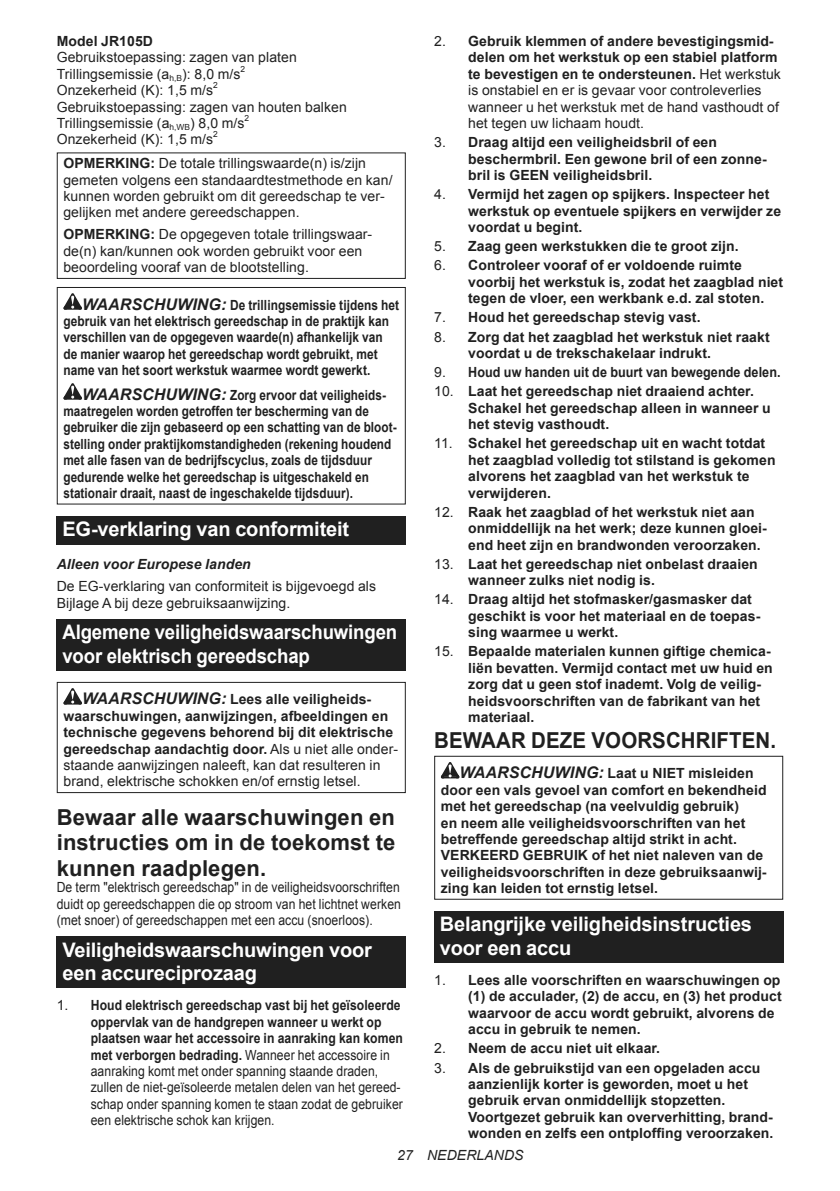
<style>
.page{position:relative;width:840px;height:1191px;background:#fff}
.page>*{position:absolute;margin:0;border:0;box-sizing:border-box;transform-origin:0 0}
.t1{font:700 22px/25.8px "Arial";letter-spacing:.005em;color:#202020;text-align:justify}
.t2{font:700 22px "Arial";letter-spacing:.005em;color:#202020;scale:.93 1}
.t3{font:700 20px/23.4px "Arial";letter-spacing:-.01em;color:#fff}
.t4{font:700 20px/23.4px "Arial";letter-spacing:-.01em;color:#fff;scale:.93 1}
.t5{font:700 14px/16.4px "Arial";letter-spacing:.005em;color:#202020}
.t6{font:14px/16.4px "Arial";letter-spacing:.005em;color:#202020}
.t7{font:700 14px/16.4px "Arial";letter-spacing:.005em;color:#202020;scale:.84 1}
.t8{font:700 14px/16.4px "Arial";letter-spacing:.005em;color:#202020;scale:.85 1}
.t9{font:14px/16.4px "Arial";letter-spacing:.005em;color:#202020;text-align:justify;scale:.87 1}
.t10{font:700 14px "Arial";letter-spacing:.005em;color:#202020;scale:.9 1}
.t11{font:italic 700 14px "Arial";letter-spacing:.005em;color:#202020}
.t12{font:italic 14px "Arial";letter-spacing:.005em;color:#202020}
.t13{font:8.4px "Arial";color:#202020}
.s1{font-weight:700}
.s2{font-style:italic;font-size:16px}
.s3{font-weight:400}
</style>
<div class="page">
<div style="left:57px;top:152px;width:348px;height:127px;border:1px solid #202020"></div>
<svg style="left:63px;top:293px;width:19px;height:16px"></svg>
<svg style="left:63px;top:383px;width:19px;height:16px"></svg>
<div style="left:57px;top:287px;width:348px;height:217px;border:1px solid #202020"></div>
<div style="left:57px;top:516px;width:348px;height:28px;background:#202020"></div>
<div style="left:57px;top:619px;width:348px;height:52px;background:#202020"></div>
<svg style="left:63px;top:688px;width:19px;height:16px"></svg>
<div style="left:57px;top:682px;width:348px;height:111px;border:1px solid #202020"></div>
<div style="left:57px;top:936px;width:348px;height:52px;background:#202020"></div>
<svg style="left:440px;top:762px;width:19px;height:16px"></svg>
<div style="left:434px;top:755px;width:348px;height:144px;border:1px solid #202020"></div>
<div style="left:434px;top:911px;width:348px;height:52px;background:#202020"></div>
<p class="t5" style="left:57px;top:34px;width:98px">Model JR105D</p>
<p class="t6" style="left:57px;top:50px;width:241px">Gebruikstoepassing: zagen van platen<br>Trillingsemissie (a<sub>h,B</sub>): 8,0 m/s</p>
<p class="t13" style="left:240px;top:66px;width:6px">2</p>
<p class="t6" style="left:57px;top:83px;width:158px">Onzekerheid (K): 1,5 m/s</p>
<p class="t13" style="left:213px;top:82px;width:6px">2</p>
<p class="t6" style="left:57px;top:100px;width:291px">Gebruikstoepassing: zagen van houten balken<br>Trillingsemissie (a<sub>h,WB</sub>) 8,0 m/s</p>
<p class="t13" style="left:244px;top:115px;width:6px">2</p>
<p class="t6" style="left:57px;top:132px;width:158px">Onzekerheid (K): 1,5 m/s</p>
<p class="t13" style="left:213px;top:131px;width:6px">2</p>
<p class="t6" style="left:63px;top:155px;width:330px"><span class="s1">OPMERKING:</span> De totale trillingswaarde(n) is/zijn gemeten volgens een standaardtestmethode en kan/ kunnen worden gebruikt om dit gereedschap te ver&shy;gelijken met andere gereedschappen.</p>
<p class="t6" style="left:63px;top:227px;width:310px"><span class="s1">OPMERKING:</span> De opgegeven totale trillingswaar&shy;de(n) kan/kunnen ook worden gebruikt voor een beoordeling vooraf van de blootstelling.</p>
<p class="t8" style="left:63px;top:297px;width:396px;text-indent:19px"><span class="s2">WAARSCHUWING:</span> De trillingsemissie tijdens het gebruik van het elektrisch gereedschap in de praktijk kan verschillen van de opgegeven waarde(n) afhankelijk van de manier waarop het gereedschap wordt gebruikt, met name van het soort werkstuk waarmee wordt gewerkt.</p>
<p class="t7" style="left:63px;top:387px;width:398px;text-indent:19px"><span class="s2">WAARSCHUWING:</span> Zorg ervoor dat veiligheids&shy;maatregelen worden getroffen ter bescherming van de gebruiker die zijn gebaseerd op een schatting van de bloot&shy;stelling onder praktijkomstandigheden (rekening houdend met alle fasen van de bedrijfscyclus, zoals de tijdsduur gedurende welke het gereedschap is uitgeschakeld en stationair draait, naast de ingeschakelde tijdsduur).</p>
<h2 class="t3" style="left:62px;top:519px;width:288px">EG-verklaring van conformiteit</h2>
<p class="t11" style="left:57px;top:559px;width:195px">Alleen voor Europese landen</p>
<p class="t6" style="left:57px;top:578px;width:321px">De EG-verklaring van conformiteit is bijgevoegd als<br>Bijlage A bij deze gebruiksaanwijzing.</p>
<h2 class="t4" style="left:62px;top:622px;width:361px">Algemene veiligheidswaarschuwingen voor elektrisch gereedschap</h2>
<p class="t5" style="left:63px;top:692px;width:336px;text-indent:19px"><span class="s2">WAARSCHUWING:</span> Lees alle veiligheids&shy;waarschuwingen, aanwijzingen, afbeeldingen en technische gegevens behorend bij dit elektrische gereedschap aandachtig door. <span class="s3">Als u niet alle onder&shy;staande aanwijzingen naleeft, kan dat resulteren in brand, elektrische schokken en/of ernstig letsel.</span></p>
<h1 class="t1" style="left:57px;top:805px;width:340px">Bewaar alle waarschuwingen en instructies om in de toekomst te kunnen raadplegen.</h1>
<p class="t9" style="left:57px;top:880px;width:397px">De term "elektrisch gereedschap" in de veiligheidsvoorschriften duidt op gereedschappen die op stroom van het lichtnet werken (met snoer) of gereedschappen met een accu (snoerloos).</p>
<h2 class="t3" style="left:62px;top:939px;width:311px">Veiligheidswaarschuwingen voor een accureciprozaag</h2>
<p class="t6" style="left:91px;top:998px;width:313px;text-indent:-34px">1. <span class="s1">Houd elektrisch gereedschap vast bij het geïsoleerde oppervlak van de handgrepen wanneer u werkt op plaatsen waar het accessoire in aanraking kan komen met verborgen bedrading.</span> Wanneer het accessoire in aanraking komt met onder spanning staande draden, zullen de niet-geïsoleerde metalen delen van het gereed&shy;schap onder spanning komen te staan zodat de gebruiker een elektrische schok kan krijgen.</p>
<p class="t6" style="left:468px;top:34px;width:314px;text-indent:-34px">2. <span class="s1">Gebruik klemmen of andere bevestigingsmid&shy;delen om het werkstuk op een stabiel platform te bevestigen en te ondersteunen.</span> Het werkstuk is onstabiel en er is gevaar voor controleverlies wanneer u het werkstuk met de hand vasthoudt of het tegen uw lichaam houdt.</p>
<p class="t5" style="left:468px;top:135px;width:300px;text-indent:-34px"><span class="s3">3.</span> Draag altijd een veiligheidsbril of een beschermbril. Een gewone bril of een zonne&shy;bril is GEEN veiligheidsbril.</p>
<p class="t5" style="left:468px;top:187px;width:314px;text-indent:-34px"><span class="s3">4.</span> Vermijd het zagen op spijkers. Inspecteer het werkstuk op eventuele spijkers en verwijder ze voordat u begint.</p>
<p class="t5" style="left:434px;top:239px;width:306px"><span class="s3">5.</span> Zaag geen werkstukken die te groot zijn.</p>
<p class="t5" style="left:468px;top:258px;width:316px;text-indent:-34px"><span class="s3">6.</span> Controleer vooraf of er voldoende ruimte voorbij het werkstuk is, zodat het zaagblad niet tegen de vloer, een werkbank e.d. zal stoten.</p>
<p class="t5" style="left:434px;top:310px;width:268px"><span class="s3">7.</span> Houd het gereedschap stevig vast.</p>
<p class="t5" style="left:468px;top:329px;width:303px;text-indent:-34px"><span class="s3">8.</span> Zorg dat het zaagblad het werkstuk niet raakt voordat u de trekschakelaar indrukt.</p>
<p class="t10" style="left:434px;top:367px;width:386px"><span class="s3">9.</span> Houd uw handen uit de buurt van bewegende delen.</p>
<p class="t5" style="left:468px;top:384px;width:304px;text-indent:-34px"><span class="s3">10.</span> Laat het gereedschap niet draaiend achter.<br>Schakel het gereedschap alleen in wanneer u het stevig vasthoudt.</p>
<p class="t5" style="left:468px;top:436px;width:308px;text-indent:-34px"><span class="s3">11.</span> Schakel het gereedschap uit en wacht totdat het zaagblad volledig tot stilstand is gekomen alvorens het zaagblad van het werkstuk te verwijderen.</p>
<p class="t5" style="left:468px;top:505px;width:300px;text-indent:-34px"><span class="s3">12.</span> Raak het zaagblad of het werkstuk niet aan onmiddellijk na het werk; deze kunnen gloei&shy;end heet zijn en brandwonden veroorzaken.</p>
<p class="t5" style="left:468px;top:557px;width:291px;text-indent:-34px"><span class="s3">13.</span> Laat het gereedschap niet onbelast draaien wanneer zulks niet nodig is.</p>
<p class="t5" style="left:468px;top:592px;width:293px;text-indent:-34px"><span class="s3">14.</span> Draag altijd het stofmasker/gasmasker dat geschikt is voor het materiaal en de toepas&shy;sing waarmee u werkt.</p>
<p class="t5" style="left:468px;top:644px;width:306px;text-indent:-34px"><span class="s3">15.</span> Bepaalde materialen kunnen giftige chemica&shy;liën bevatten. Vermijd contact met uw huid en zorg dat u geen stof inademt. Volg de veilig&shy;heidsvoorschriften van de fabrikant van het materiaal.</p>
<h1 class="t2" style="left:434px;top:731px;width:369px">BEWAAR DEZE VOORSCHRIFTEN.</h1>
<p class="t5" style="left:440px;top:766px;width:327px;text-indent:19px"><span class="s2">WAARSCHUWING:</span> Laat u NIET misleiden door een vals gevoel van comfort en bekendheid met het gereedschap (na veelvuldig gebruik)<br>en neem alle veiligheidsvoorschriften van het betreffende gereedschap altijd strikt in acht.<br>VERKEERD GEBRUIK of het niet naleven van de veiligheidsvoorschriften in deze gebruiksaanwij&shy;zing kan leiden tot ernstig letsel.</p>
<h2 class="t3" style="left:439px;top:914px;width:313px">Belangrijke veiligheidsinstructies voor een accu</h2>
<p class="t5" style="left:468px;top:973px;width:315px;text-indent:-34px"><span class="s3">1.</span> Lees alle voorschriften en waarschuwingen op (1) de acculader, (2) de accu, en (3) het product waarvoor de accu wordt gebruikt, alvorens de accu in gebruik te nemen.</p>
<p class="t5" style="left:434px;top:1041px;width:227px"><span class="s3">2.</span> Neem de accu niet uit elkaar.</p>
<p class="t5" style="left:468px;top:1060px;width:306px;text-indent:-34px"><span class="s3">3.</span> Als de gebruikstijd van een opgeladen accu aanzienlijk korter is geworden, moet u het gebruik ervan onmiddellijk stopzetten.<br>Voortgezet gebruik kan oververhitting, brand&shy;wonden en zelfs een ontploffing veroorzaken.</p>
<p class="t12" style="left:397px;top:1150px;width:128px">27 NEDERLANDS</p>
</div>
